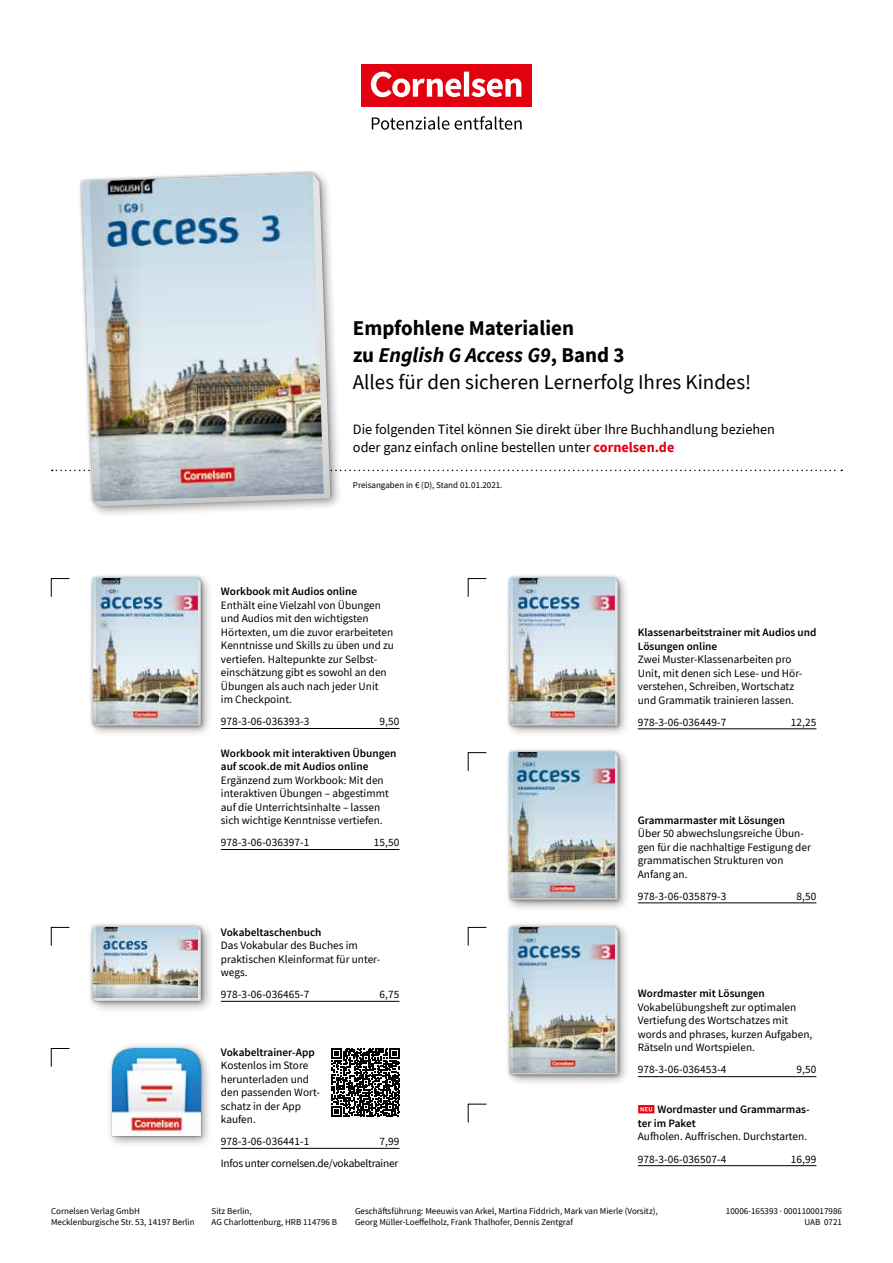
<style>
.page{position:relative;width:893px;height:1263px;background:#fff}
.page>*{position:absolute;margin:0;border:0;box-sizing:border-box;transform-origin:0 0}
.t1{font:21px/27px "CV Source Sans";color:#000}
.t2{font:14.25px/18px "CV Source Sans";color:#000}
.t3{font:11.25px/13.5px "CV Source Sans";color:#000}
.t4{font:600 11.25px/13.5px "CV Source Sans";color:#000}
.t5{font:11.25px/22px "CV Source Sans";letter-spacing:-.02em;color:#000;text-align:right}
.t6{font:9px/10.5px "CV Source Sans";color:#000}
.s1{font-weight:700}
.s2{font-weight:700;font-style:italic}
.s3{font-weight:700;color:#e3000f}
</style>
<div class="page">
<svg style="left:372px;top:116px;width:77px;height:14px"></svg>
<svg style="left:455px;top:116px;width:67px;height:14px"></svg>
<div style="left:76px;top:167px;width:266px;height:351px;background:#000;opacity:.4"></div>
<svg style="left:79px;top:170px;width:255px;height:340px"></svg>
<img style="left:82px;top:174px;width:242px;height:328px">
<svg style="left:52px;top:180px;width:790px;height:321px"></svg>
<svg style="left:51px;top:927px;width:19px;height:19px"></svg>
<hr style="left:221px;top:1001px;width:178px;height:1px;background:#000">
<hr style="left:221px;top:1148px;width:178px;height:1px;background:#000">
<div style="left:87px;top:920px;width:127px;height:94px;background:#000;opacity:.4"></div>
<div style="left:89px;top:923px;width:116px;height:82px;background:#000;opacity:.4"></div>
<svg style="left:93px;top:927px;width:108px;height:74px"></svg>
<img style="left:93px;top:927px;width:105px;height:71px">
<svg style="left:97px;top:927px;width:23px;height:71px;background:#aeb8b9"></svg>
<svg style="left:51px;top:1048px;width:19px;height:19px"></svg>
<div style="left:106px;top:1043px;width:107px;height:105px;background:#000;opacity:.4"></div>
<div style="left:111px;top:1046px;width:91px;height:91px;background:#000;opacity:.4"></div>
<img style="left:113px;top:1048px;width:88px;height:88px">
<svg style="left:51px;top:578px;width:19px;height:19px"></svg>
<svg style="left:468px;top:752px;width:19px;height:19px"></svg>
<hr style="left:638px;top:903px;width:178px;height:1px;background:#000">
<div style="left:504px;top:746px;width:126px;height:166px;background:#000;opacity:.4"></div>
<div style="left:507px;top:749px;width:114px;height:154px;background:#000;opacity:.4"></div>
<svg style="left:510px;top:752px;width:108px;height:148px"></svg>
<img style="left:510px;top:752px;width:105px;height:145px">
<img style="left:514px;top:752px;width:23px;height:145px">
<svg style="left:468px;top:927px;width:19px;height:19px"></svg>
<svg style="left:468px;top:1104px;width:19px;height:19px"></svg>
<hr style="left:638px;top:1076px;width:178px;height:1px;background:#000">
<hr style="left:638px;top:1165px;width:178px;height:1px;background:#000">
<div style="left:504px;top:921px;width:126px;height:165px;background:#000;opacity:.4"></div>
<div style="left:507px;top:924px;width:114px;height:154px;background:#000;opacity:.4"></div>
<svg style="left:510px;top:927px;width:108px;height:147px"></svg>
<img style="left:510px;top:927px;width:105px;height:145px">
<img style="left:514px;top:927px;width:23px;height:145px">
<svg style="left:468px;top:578px;width:19px;height:19px"></svg>
<hr style="left:638px;top:728px;width:178px;height:1px;background:#000">
<div style="left:504px;top:572px;width:126px;height:166px;background:#000;opacity:.4"></div>
<div style="left:507px;top:575px;width:114px;height:154px;background:#000;opacity:.4"></div>
<svg style="left:510px;top:578px;width:108px;height:148px"></svg>
<img style="left:510px;top:578px;width:105px;height:145px">
<img style="left:514px;top:578px;width:23px;height:145px">
<hr style="left:221px;top:728px;width:178px;height:1px;background:#000">
<hr style="left:221px;top:849px;width:178px;height:1px;background:#000">
<div style="left:87px;top:572px;width:126px;height:166px;background:#000;opacity:.4"></div>
<div style="left:90px;top:575px;width:114px;height:154px;background:#000;opacity:.4"></div>
<svg style="left:93px;top:578px;width:108px;height:148px"></svg>
<img style="left:93px;top:578px;width:105px;height:145px">
<img style="left:97px;top:578px;width:23px;height:145px">
<svg style="left:331px;top:1048px;width:69px;height:69px"></svg>
<div style="left:361px;top:64px;width:170px;height:42px;background:#e3000f"></div>
<svg style="left:371px;top:72px;width:151px;height:25px"></svg>
<h1 class="t1" style="left:353px;top:315px;width:400px"><span class="s1">Empfohlene Materialien<br>zu</span> <span class="s2">English G Access G9</span><span class="s1">, Band 3<br></span>Alles für den sicheren Lernerfolg Ihres Kindes!</h1>
<p class="t2" style="left:353px;top:421px;width:424px">Die folgenden Titel können Sie direkt über Ihre Buchhandlung beziehen oder ganz einfach online bestellen unter <span class="s3">cornelsen.de</span></p>
<p class="t6" style="left:353px;top:480px;width:151px">Preisangaben in € (D), Stand 01.01.2021.</p>
<p class="t6" style="left:51px;top:1206px;width:145px">Cornelsen Verlag GmbH<br>Mecklenburgische Str. 53, 14197 Berlin</p>
<p class="t4" style="left:221px;top:585px;width:138px">Workbook mit Audios online</p>
<p class="t3" style="left:221px;top:598px;width:175px">Enthält eine Vielzahl von Übungen und Audios mit den wichtigsten<br>Hörtexten, um die zuvor erarbeiteten<br>Kenntnisse und Skills zu üben und zu vertiefen. Haltepunkte zur Selbst&shy;einschätzung gibt es sowohl an den<br>Übungen als auch nach jeder Unit<br>im Checkpoint.</p>
<p class="t3" style="left:221px;top:715px;width:90px">978-3-06-036393-3</p>
<p class="t3" style="left:380px;top:715px;width:21px">9,50</p>
<p class="t4" style="left:221px;top:746px;width:177px">Workbook mit interaktiven Übungen auf scook.de mit Audios online</p>
<p class="t3" style="left:221px;top:773px;width:169px">Ergänzend zum Workbook: Mit den interaktiven Übungen – abgestimmt auf die Unterrichtsinhalte – lassen sich wichtige Kenntnisse vertiefen.</p>
<p class="t3" style="left:221px;top:836px;width:90px">978-3-06-036397-1</p>
<p class="t3" style="left:374px;top:836px;width:27px">15,50</p>
<p class="t4" style="left:221px;top:925px;width:102px">Vokabeltaschenbuch</p>
<p class="t3" style="left:221px;top:938px;width:161px">Das Vokabular des Buches im praktischen Kleinformat für unter&shy;wegs.</p>
<p class="t3" style="left:221px;top:987px;width:90px">978-3-06-036465-7</p>
<p class="t3" style="left:380px;top:987px;width:21px">6,75</p>
<p class="t4" style="left:221px;top:1045px;width:95px">Vokabeltrainer-App</p>
<p class="t3" style="left:221px;top:1058px;width:101px">Kostenlos im Store herunterladen und den passenden Wort&shy;schatz in der App kaufen.</p>
<p class="t3" style="left:221px;top:1134px;width:90px">978-3-06-036441-1</p>
<p class="t5" style="left:221px;top:1130px;width:180px">7,99<br>Infos unter cornelsen.de/vokabeltrainer</p>
<p class="t4" style="left:638px;top:625px;width:180px">Klassenarbeitstrainer mit Audios und<br>Lösungen online</p>
<p class="t3" style="left:638px;top:652px;width:166px">Zwei Muster-Klassenarbeiten pro Unit, mit denen sich Lese- und Hör&shy;verstehen, Schreiben, Wortschatz und Grammatik trainieren lassen.</p>
<p class="t3" style="left:638px;top:715px;width:90px">978-3-06-036449-7</p>
<p class="t3" style="left:791px;top:715px;width:27px">12,25</p>
<p class="t4" style="left:638px;top:813px;width:149px">Grammarmaster mit Lösungen</p>
<p class="t3" style="left:638px;top:827px;width:175px">Über 50 abwechslungsreiche Übun&shy;gen für die nachhaltige Festigung der grammatischen Strukturen von<br>Anfang an.</p>
<p class="t3" style="left:638px;top:889px;width:90px">978-3-06-035879-3</p>
<p class="t3" style="left:796px;top:889px;width:21px">8,50</p>
<p class="t4" style="left:638px;top:987px;width:129px">Wordmaster mit Lösungen</p>
<p class="t3" style="left:638px;top:1000px;width:176px">Vokabelübungsheft zur optimalen<br>Vertiefung des Wortschatzes mit words and phrases, kurzen Aufgaben,<br>Rätseln und Wortspielen.</p>
<p class="t3" style="left:638px;top:1063px;width:90px">978-3-06-036453-4</p>
<p class="t3" style="left:796px;top:1063px;width:21px">9,50</p>
<p class="t4" style="left:638px;top:1103px;width:173px;text-indent:20px">Wordmaster und Grammarmas&shy;ter im Paket</p>
<p class="t3" style="left:638px;top:1126px;width:171px;line-height:22px">Aufholen. Auffrischen. Durchstarten.<br>978-3-06-036507-4</p>
<p class="t3" style="left:791px;top:1152px;width:27px">16,99</p>
<p class="t6" style="left:212px;top:1206px;width:127px">Sitz Berlin,<br>AG Charlottenburg, HRB 114796 B</p>
<p class="t6" style="left:355px;top:1206px;width:304px">Geschäftsführung: Meeuwis van Arkel, Martina Fiddrich, Mark van Mierle (Vorsitz),<br>Georg Müller-Loeffelholz, Frank Thalhofer, Dennis Zentgraf</p>
<p class="t6" style="left:726px;top:1206px;width:117px;text-align:right">10006-165393 · 0001100017986<br>UAB 0721</p>
</div>
